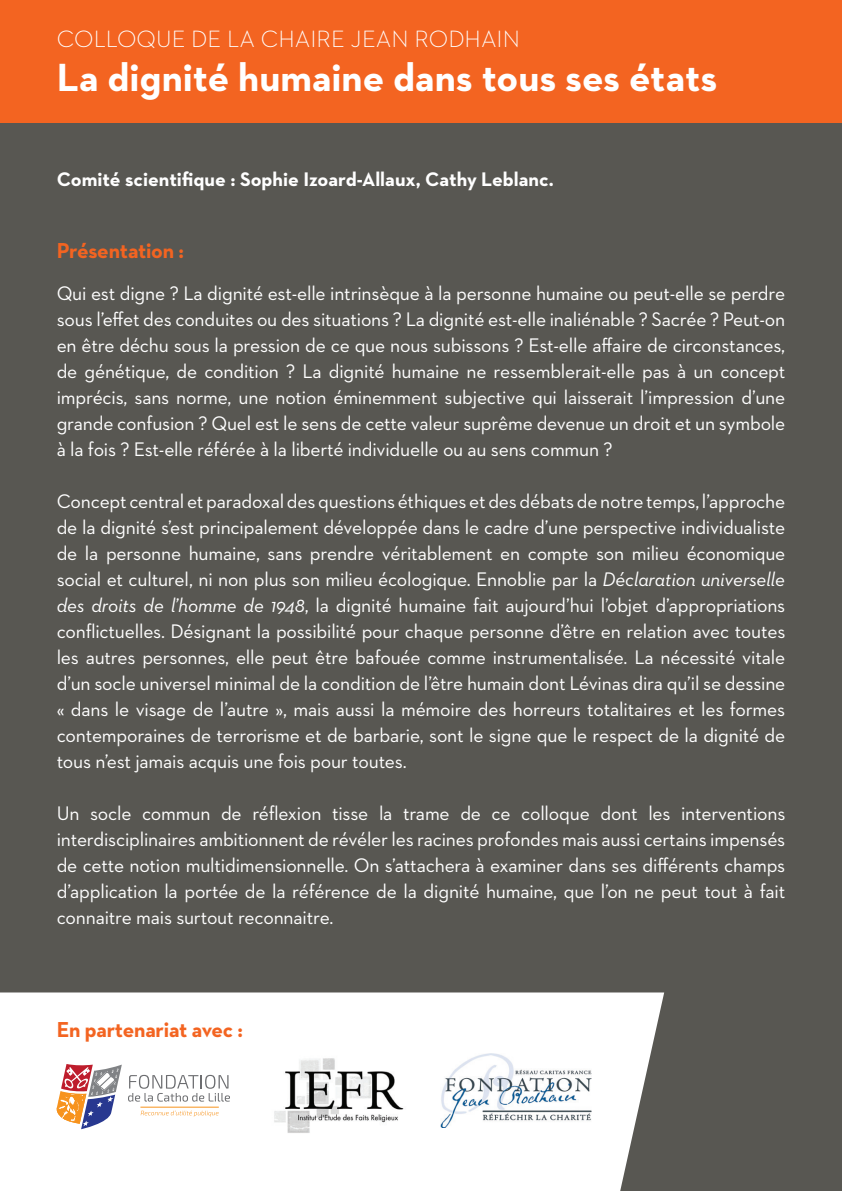
<style>
.page{position:relative;width:842px;height:1191px;background:#fff}
.page>*{position:absolute;margin:0;border:0;box-sizing:border-box;transform-origin:0 0}
.t1{font:700 40px "Neutraface 2 Text";color:#fff}
.t2{font:300 24px "Neutraface 2 Text";color:#fff}
.t3{font:700 22px "Neutraface 2 Text";letter-spacing:-.01em;color:#f36421}
.t4{font:20px/26px "Neutraface 2 Text";letter-spacing:-.01em;color:#fff;text-align:justify}
.t5{font:700 20px "Neutraface 2 Text";color:#fff}
.s1{font-style:italic}
</style>
<div class="page">
<div style="left:0;top:0;width:842px;height:124px;background:#f36421"></div>
<div style="left:0;top:124px;width:842px;height:1067px;background:#585752"></div>
<div style="left:0;top:992px;width:664px;height:199px;background:#fff"></div>
<img style="left:266px;top:1052px;width:144px;height:84px">
<svg style="left:128px;top:1074px;width:102px;height:27px;background:#dfe0e0"></svg>
<svg style="left:141px;top:1110px;width:78px;height:6px"></svg>
<hr style="left:140px;top:1106px;width:79px;height:1px;background:#f7931d">
<svg style="left:56px;top:1064px;width:66px;height:65px;background:#c5a6a5"></svg>
<img style="left:441px;top:1053px;width:151px;height:75px">
<p class="t2" style="left:57px;top:24px;width:465px">COLLOQUE DE LA CHAIRE JEAN RODHAIN</p>
<h1 class="t1" style="left:57px;top:52px;width:662px">La dignité humaine dans tous ses états</h1>
<p class="t5" style="left:57px;top:166px;width:498px">Comité scientifique : Sophie Izoard-Allaux, Cathy Leblanc.</p>
<p class="t3" style="left:57px;top:236px;width:129px">Présentation :</p>
<p class="t4" style="left:57px;top:280px;width:730px">Qui est digne ? La dignité est-elle intrinsèque à la personne humaine ou peut-elle se perdre sous l’effet des conduites ou des situations ? La dignité est-elle inaliénable ? Sacrée ? Peut-on en être déchu sous la pression de ce que nous subissons ? Est-elle affaire de circonstances, de génétique, de condition ? La dignité humaine ne ressemblerait-elle pas à un concept imprécis, sans norme, une notion éminemment subjective qui laisserait l’impression d’une grande confusion ? Quel est le sens de cette valeur suprême devenue un droit et un symbole à la fois ? Est-elle référée à la liberté individuelle ou au sens commun ?</p>
<p class="t4" style="left:57px;top:488px;width:730px">Concept central et paradoxal des questions éthiques et des débats de notre temps, l’approche de la dignité s’est principalement développée dans le cadre d’une perspective individualiste de la personne humaine, sans prendre véritablement en compte son milieu économique social et culturel, ni non plus son milieu écologique. Ennoblie par la <span class="s1">Déclaration universelle des droits de l’homme de 1948</span>, la dignité humaine fait aujourd’hui l’objet d’appropriations conflictuelles. Désignant la possibilité pour chaque personne d’être en relation avec toutes les autres personnes, elle peut être bafouée comme instrumentalisée. La nécessité vitale d’un socle universel minimal de la condition de l’être humain dont Lévinas dira qu’il se dessine « dans le visage de l’autre », mais aussi la mémoire des horreurs totalitaires et les formes contemporaines de terrorisme et de barbarie, sont le signe que le respect de la dignité de tous n’est jamais acquis une fois pour toutes.</p>
<p class="t4" style="left:57px;top:800px;width:730px">Un socle commun de réflexion tisse la trame de ce colloque dont les interventions interdisciplinaires ambitionnent de révéler les racines profondes mais aussi certains impensés de cette notion multidimensionnelle. On s’attachera à examiner dans ses différents champs d’application la portée de la référence de la dignité humaine, que l’on ne peut tout à fait connaitre mais surtout reconnaitre.</p>
<p class="t3" style="left:57px;top:1015px;width:188px">En partenariat avec :</p>
</div>
